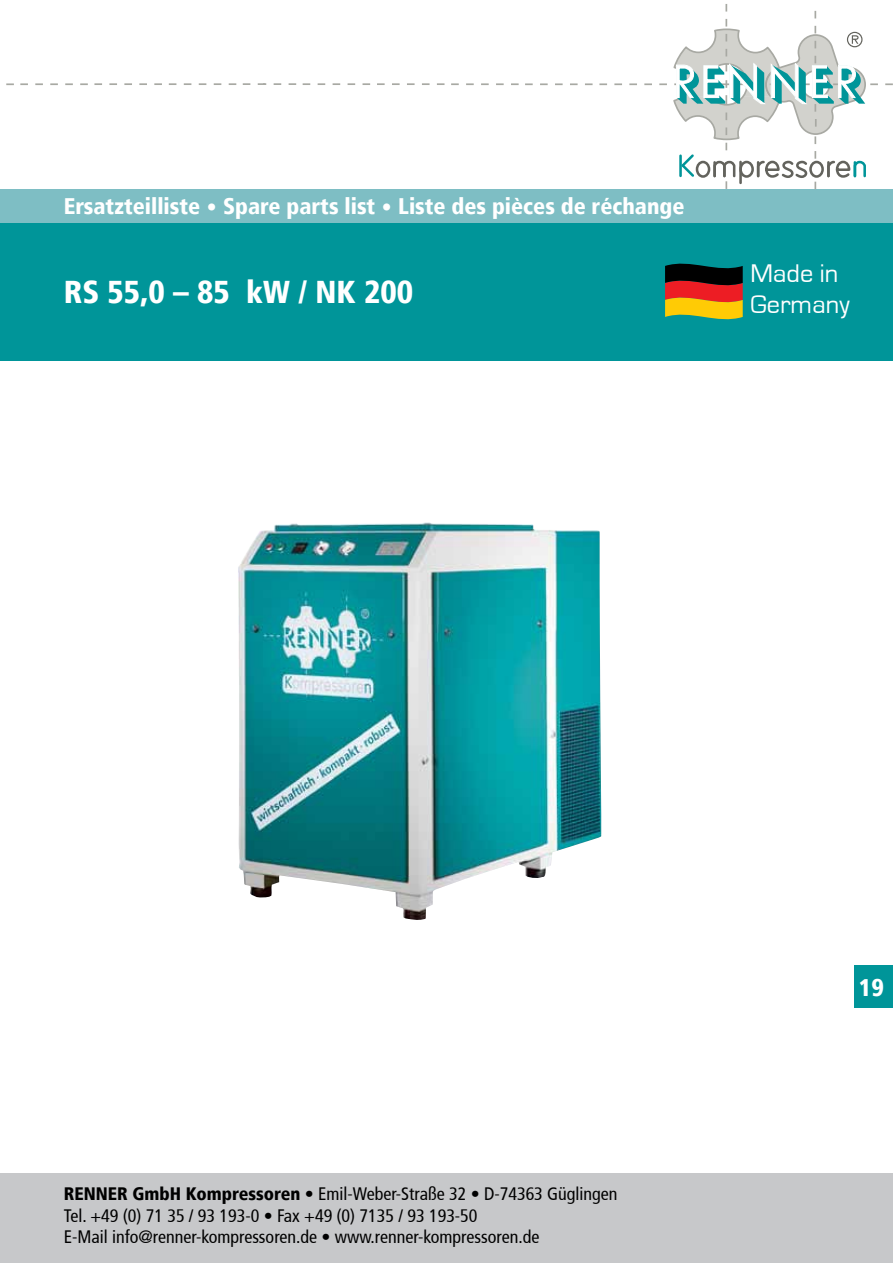
<style>
.page{position:relative;width:893px;height:1263px;background:#fff}
.page>*{position:absolute;margin:0;border:0;box-sizing:border-box;transform-origin:0 0}
.t1{font:900 condensed 31.5px "Frutiger";color:#fff}
.t2{font:26.25px/31.7px "Eurostile";color:#fff}
.t3{font:900 condensed 24px "Frutiger";color:#fff}
.t4{font:900 condensed 22.5px "Frutiger";color:#fff}
.t5{font:condensed 18px/21.6px "Frutiger";color:#000}
.s1{font-family:"Calibri";font-weight:400;font-stretch:normal}
.s2{font-weight:900}
</style>
<div class="page">
<div style="left:0;top:189px;width:893px;height:35px;background:#7ebec4"></div>
<div style="left:0;top:223px;width:893px;height:138px;background:#009599"></div>
<svg style="left:599px;top:83px;width:8px;height:2px"></svg>
<svg style="left:614px;top:83px;width:8px;height:2px"></svg>
<svg style="left:629px;top:83px;width:8px;height:2px"></svg>
<svg style="left:644px;top:83px;width:8px;height:2px"></svg>
<svg style="left:885px;top:83px;width:8px;height:2px"></svg>
<svg style="left:525px;top:83px;width:8px;height:2px"></svg>
<svg style="left:540px;top:83px;width:8px;height:2px"></svg>
<svg style="left:555px;top:83px;width:8px;height:2px"></svg>
<svg style="left:570px;top:83px;width:8px;height:2px"></svg>
<svg style="left:585px;top:83px;width:8px;height:2px"></svg>
<svg style="left:451px;top:83px;width:8px;height:2px"></svg>
<svg style="left:466px;top:83px;width:8px;height:2px"></svg>
<svg style="left:481px;top:83px;width:8px;height:2px"></svg>
<svg style="left:496px;top:83px;width:8px;height:2px"></svg>
<svg style="left:511px;top:83px;width:8px;height:2px"></svg>
<svg style="left:377px;top:83px;width:8px;height:2px"></svg>
<svg style="left:392px;top:83px;width:8px;height:2px"></svg>
<svg style="left:407px;top:83px;width:8px;height:2px"></svg>
<svg style="left:422px;top:83px;width:8px;height:2px"></svg>
<svg style="left:437px;top:83px;width:7px;height:2px"></svg>
<svg style="left:303px;top:83px;width:7px;height:2px"></svg>
<svg style="left:318px;top:83px;width:7px;height:2px"></svg>
<svg style="left:333px;top:83px;width:7px;height:2px"></svg>
<svg style="left:348px;top:83px;width:7px;height:2px"></svg>
<svg style="left:363px;top:83px;width:7px;height:2px"></svg>
<svg style="left:289px;top:83px;width:7px;height:2px"></svg>
<svg style="left:659px;top:4px;width:219px;height:185px"></svg>
<svg style="left:6px;top:83px;width:8px;height:2px"></svg>
<svg style="left:80px;top:83px;width:8px;height:2px"></svg>
<svg style="left:65px;top:83px;width:8px;height:2px"></svg>
<svg style="left:50px;top:83px;width:8px;height:2px"></svg>
<svg style="left:35px;top:83px;width:8px;height:2px"></svg>
<svg style="left:20px;top:83px;width:8px;height:2px"></svg>
<svg style="left:154px;top:83px;width:8px;height:2px"></svg>
<svg style="left:139px;top:83px;width:8px;height:2px"></svg>
<svg style="left:124px;top:83px;width:8px;height:2px"></svg>
<svg style="left:109px;top:83px;width:8px;height:2px"></svg>
<svg style="left:94px;top:83px;width:8px;height:2px"></svg>
<svg style="left:229px;top:83px;width:7px;height:2px"></svg>
<svg style="left:214px;top:83px;width:7px;height:2px"></svg>
<svg style="left:199px;top:83px;width:7px;height:2px"></svg>
<svg style="left:184px;top:83px;width:7px;height:2px"></svg>
<svg style="left:169px;top:83px;width:7px;height:2px"></svg>
<svg style="left:273px;top:83px;width:8px;height:2px"></svg>
<svg style="left:258px;top:83px;width:8px;height:2px"></svg>
<svg style="left:243px;top:83px;width:7px;height:2px"></svg>
<div style="left:0;top:1174px;width:893px;height:89px;background:#c7c8ca"></div>
<img style="left:238px;top:522px;width:363px;height:398px">
<svg style="left:665px;top:263px;width:78px;height:57px;background:#90551d"></svg>
<div style="left:855px;top:965px;width:38px;height:43px;background:#009599"></div>
<p class="t4" style="left:64px;top:193px;width:622px">Ersatzteilliste <span class="s1">•</span> Spare parts list <span class="s1">•</span> Liste des pièces de réchange</p>
<h1 class="t1" style="left:64px;top:273px;width:351px">RS 55,0 – 85 kW / NK 200</h1>
<h2 class="t2" style="left:751px;top:258px;width:100px">Made in<br>Germany</h2>
<p class="t5" style="left:64px;top:1183px;width:555px"><span class="s2">RENNER GmbH Kompressoren</span> • Emil-Weber-Straße 32 • D-74363 Güglingen<br>Tel. +49 (0) 71 35 / 93 193-0 • Fax +49 (0) 7135 / 93 193-50<br>E-Mail info@renner-kompressoren.de • www.renner-kompressoren.de</p>
<h3 class="t3" style="left:859px;top:973px;width:26px">19</h3>
</div>
